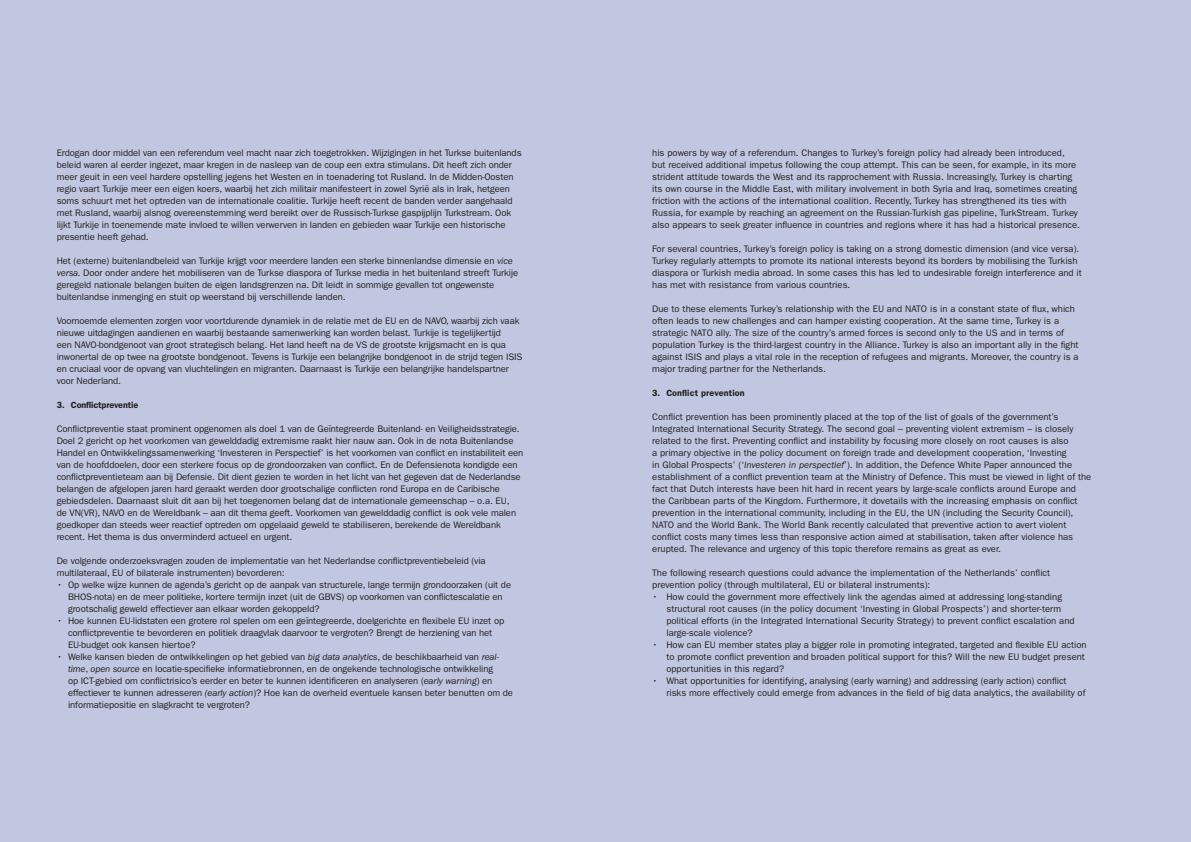
<style>
.page{position:relative;width:1191px;height:842px;background:#c1c7e1}
.page>*{position:absolute;margin:0;border:0;box-sizing:border-box;transform-origin:0 0}
.t1{font:9.5px/12px "Franklin Gothic LT";letter-spacing:-.01em;color:#231f20}
.t2{font:600 9px "Franklin Gothic LT";letter-spacing:.015em;color:#231f20}
.t3{font:600 9px "Franklin Gothic LT";letter-spacing:-.01em;color:#231f20}
.s1{font-style:italic}
</style>
<div class="page">
<p class="t1" style="left:57px;top:147px;width:466px">Erdogan door middel van een referendum veel macht naar zich toegetrokken. Wijzigingen in het Turkse buitenlands beleid waren al eerder ingezet, maar kregen in de nasleep van de coup een extra stimulans. Dit heeft zich onder meer geuit in een veel hardere opstelling jegens het Westen en in toenadering tot Rusland. In de Midden-Oosten regio vaart Turkije meer een eigen koers, waarbij het zich militair manifesteert in zowel Syrië als in Irak, hetgeen soms schuurt met het optreden van de internationale coalitie. Turkije heeft recent de banden verder aangehaald met Rusland, waarbij alsnog overeenstemming werd bereikt over de Russisch-Turkse gaspijplijn Turkstream. Ook lijkt Turkije in toenemende mate invloed te willen verwerven in landen en gebieden waar Turkije een historische presentie heeft gehad.</p>
<p class="t1" style="left:57px;top:255px;width:463px">Het (externe) buitenlandbeleid van Turkije krijgt voor meerdere landen een sterke binnenlandse dimensie en <span class="s1">vice versa.</span> Door onder andere het mobiliseren van de Turkse diaspora of Turkse media in het buitenland streeft Turkije geregeld nationale belangen buiten de eigen landsgrenzen na. Dit leidt in sommige gevallen tot ongewenste buitenlandse inmenging en stuit op weerstand bij verschillende landen.</p>
<p class="t1" style="left:57px;top:315px;width:467px">Voornoemde elementen zorgen voor voortdurende dynamiek in de relatie met de EU en de NAVO, waarbij zich vaak nieuwe uitdagingen aandienen en waarbij bestaande samenwerking kan worden belast. Turkije is tegelijkertijd<br>een NAVO-bondgenoot van groot strategisch belang. Het land heeft na de VS de grootste krijgsmacht en is qua inwonertal de op twee na grootste bondgenoot. Tevens is Turkije een belangrijke bondgenoot in de strijd tegen ISIS en cruciaal voor de opvang van vluchtelingen en migranten. Daarnaast is Turkije een belangrijke handelspartner voor Nederland.</p>
<p class="t3" style="left:57px;top:400px;width:83px">3. Conflictpreventie</p>
<p class="t1" style="left:57px;top:423px;width:468px">Conflictpreventie staat prominent opgenomen als doel 1 van de Geïntegreerde Buitenland- en Veiligheidsstrategie.<br>Doel 2 gericht op het voorkomen van gewelddadig extremisme raakt hier nauw aan. Ook in de nota Buitenlandse Handel en Ontwikkelingssamenwerking ‘Investeren in Perspectief’ is het voorkomen van conflict en instabiliteit een van de hoofddoelen, door een sterkere focus op de grondoorzaken van conflict. En de Defensienota kondigde een conflictpreventieteam aan bij Defensie. Dit dient gezien te worden in het licht van het gegeven dat de Nederlandse belangen de afgelopen jaren hard geraakt werden door grootschalige conflicten rond Europa en de Caribische gebiedsdelen. Daarnaast sluit dit aan bij het toegenomen belang dat de internationale gemeenschap – o.a. EU,<br>de VN(VR), NAVO en de Wereldbank – aan dit thema geeft. Voorkomen van gewelddadig conflict is ook vele malen goedkoper dan steeds weer reactief optreden om opgelaaid geweld te stabiliseren, berekende de Wereldbank recent. Het thema is dus onverminderd actueel en urgent.</p>
<p class="t1" style="left:57px;top:555px;width:430px">De volgende onderzoeksvragen zouden de implementatie van het Nederlandse conflictpreventiebeleid (via multilateraal, EU of bilaterale instrumenten) bevorderen:</p>
<p class="t1" style="left:68px;top:579px;width:444px;text-indent:-11px">• Op welke wijze kunnen de agenda’s gericht op de aanpak van structurele, lange termijn grondoorzaken (uit de<br>BHOS-nota) en de meer politieke, kortere termijn inzet (uit de GBVS) op voorkomen van conflictescalatie en grootschalig geweld effectiever aan elkaar worden gekoppeld?</p>
<p class="t1" style="left:68px;top:615px;width:437px;text-indent:-11px">• Hoe kunnen EU-lidstaten een grotere rol spelen om een geïntegreerde, doelgerichte en flexibele EU inzet op conflictpreventie te bevorderen en politiek draagvlak daarvoor te vergroten? Brengt de herziening van het<br>EU-budget ook kansen hiertoe?</p>
<p class="t1" style="left:68px;top:651px;width:446px;text-indent:-11px">• Welke kansen bieden de ontwikkelingen op het gebied van <span class="s1">big data analytics</span>, de beschikbaarheid van <span class="s1">real&shy;time</span>, <span class="s1">open source</span> en locatie-specifieke informatiebronnen, en de ongekende technologische ontwikkeling<br>op ICT-gebied om conflictrisico’s eerder en beter te kunnen identificeren en analyseren (<span class="s1">early warning</span>) en effectiever te kunnen adresseren <span class="s1">(early action</span>)? Hoe kan de overheid eventuele kansen beter benutten om de informatiepositie en slagkracht te vergroten?</p>
<p class="t1" style="left:652px;top:147px;width:429px">his powers by way of a referendum. Changes to Turkey’s foreign policy had already been introduced, but received additional impetus following the coup attempt. This can be seen, for example, in its more strident attitude towards the West and its rapprochement with Russia. Increasingly, Turkey is charting its own course in the Middle East, with military involvement in both Syria and Iraq, sometimes creating friction with the actions of the international coalition. Recently, Turkey has strengthened its ties with Russia, for example by reaching an agreement on the Russian-Turkish gas pipeline, TurkStream. Turkey also appears to seek greater influence in countries and regions where it has had a historical presence.</p>
<p class="t1" style="left:652px;top:243px;width:431px">For several countries, Turkey’s foreign policy is taking on a strong domestic dimension (and vice versa).<br>Turkey regularly attempts to promote its national interests beyond its borders by mobilising the Turkish diaspora or Turkish media abroad. In some cases this has led to undesirable foreign interference and it has met with resistance from various countries.</p>
<p class="t1" style="left:652px;top:303px;width:428px">Due to these elements Turkey’s relationship with the EU and NATO is in a constant state of flux, which often leads to new challenges and can hamper existing cooperation. At the same time, Turkey is a strategic NATO ally. The size of the country’s armed forces is second only to the US and in terms of population Turkey is the third-largest country in the Alliance. Turkey is also an important ally in the fight against ISIS and plays a vital role in the reception of refugees and migrants. Moreover, the country is a major trading partner for the Netherlands.</p>
<p class="t2" style="left:652px;top:388px;width:94px">3. Conflict prevention</p>
<p class="t1" style="left:652px;top:411px;width:440px">Conflict prevention has been prominently placed at the top of the list of goals of the government’s Integrated International Security Strategy. The second goal – preventing violent extremism – is closely related to the first. Preventing conflict and instability by focusing more closely on root causes is also<br>a primary objective in the policy document on foreign trade and development cooperation, ‘Investing<br>in Global Prospects’ (‘<span class="s1">Investeren in perspectief</span>’). In addition, the Defence White Paper announced the establishment of a conflict prevention team at the Ministry of Defence. This must be viewed in light of the fact that Dutch interests have been hit hard in recent years by large-scale conflicts around Europe and the Caribbean parts of the Kingdom. Furthermore, it dovetails with the increasing emphasis on conflict prevention in the international community, including in the EU, the UN (including the Security Council), NATO and the World Bank. The World Bank recently calculated that preventive action to avert violent conflict costs many times less than responsive action aimed at stabilisation, taken after violence has erupted. The relevance and urgency of this topic therefore remains as great as ever.</p>
<p class="t1" style="left:652px;top:567px;width:399px">The following research questions could advance the implementation of the Netherlands’ conflict prevention policy (through multilateral, EU or bilateral instruments):</p>
<p class="t1" style="left:666px;top:591px;width:410px;text-indent:-14px">• How could the government more effectively link the agendas aimed at addressing long-standing structural root causes (in the policy document ‘Investing in Global Prospects’) and shorter-term political efforts (in the Integrated International Security Strategy) to prevent conflict escalation and large-scale violence?</p>
<p class="t1" style="left:666px;top:639px;width:422px;text-indent:-14px">• How can EU member states play a bigger role in promoting integrated, targeted and flexible EU action to promote conflict prevention and broaden political support for this? Will the new EU budget present opportunities in this regard?</p>
<p class="t1" style="left:666px;top:675px;width:420px;text-indent:-14px">• What opportunities for identifying, analysing (early warning) and addressing (early action) conflict risks more effectively could emerge from advances in the field of big data analytics, the availability of</p>
</div>
